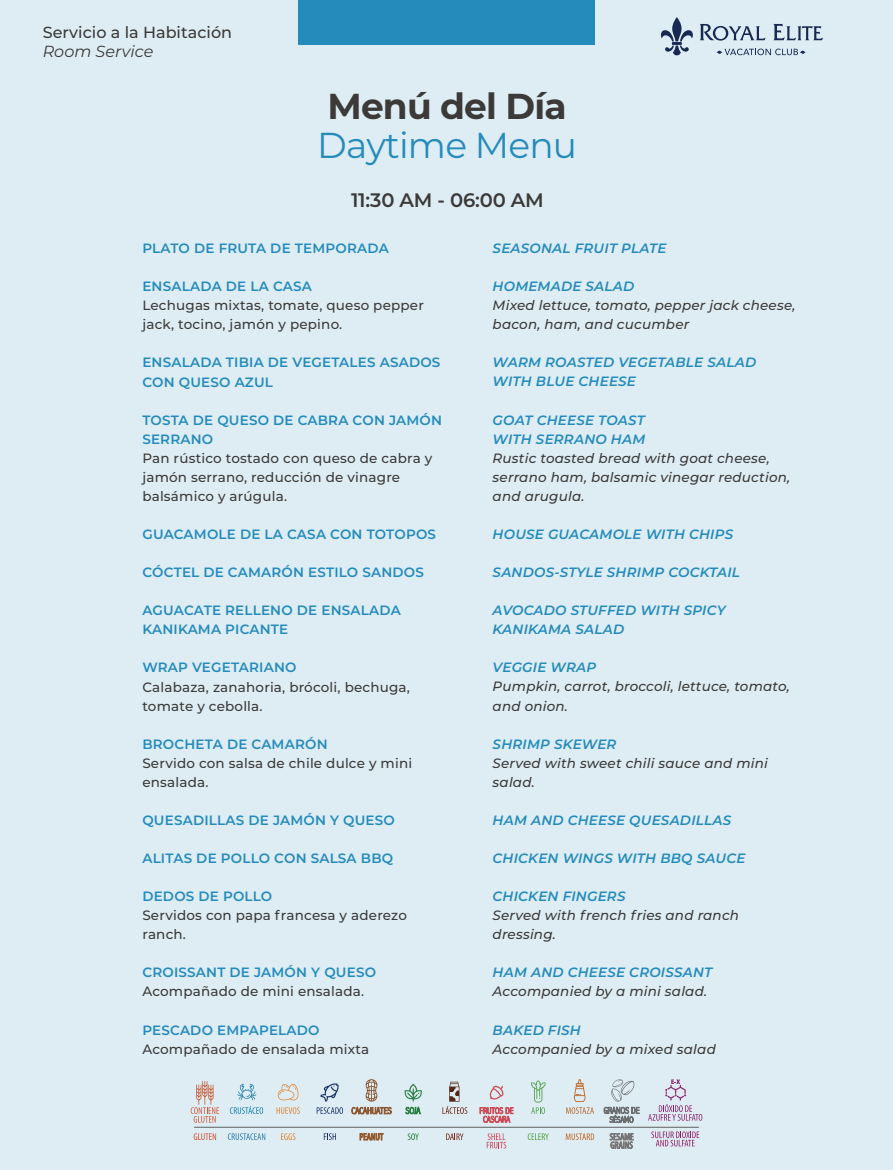
<style>
.page{position:relative;width:893px;height:1170px;background:#fff}
.page>*{position:absolute;margin:0;border:0;box-sizing:border-box;transform-origin:0 0}
.t1{font:36px "Montserrat";letter-spacing:-.02em;color:#248bbb}
.t2{font:700 36px "Montserrat";letter-spacing:-.025em;color:#3b3a39}
.t3{font:600 19.5px "Montserrat";letter-spacing:-.01em;color:#3b3a39}
.t4{font:500 16.05px "Montserrat";color:#3b3a39}
.t5{font:italic 16.05px "Montserrat";color:#3b3a39}
.t6{font:600 13.5px/19px "Montserrat";letter-spacing:.015em;color:#248bbb}
.t7{font:500 13.5px/19px "Montserrat";letter-spacing:.015em;color:#3b3a39}
.t8{font:italic 500 13.5px/19px "Montserrat";letter-spacing:.015em;color:#3b3a39}
.t9{font:italic 600 13.5px/19px "Montserrat";letter-spacing:.015em;color:#248bbb}
</style>
<div class="page">
<div style="left:0;top:0;width:893px;height:1169px;background:#deedf4"></div>
<div style="left:298px;top:0;width:297px;height:45px;background:#248bbb"></div>
<svg style="left:661px;top:17px;width:32px;height:38px"></svg>
<svg style="left:700px;top:24px;width:66px;height:17px"></svg>
<svg style="left:773px;top:24px;width:50px;height:16px"></svg>
<svg style="left:717px;top:49px;width:89px;height:6px"></svg>
<svg style="left:191px;top:1081px;width:28px;height:41px"></svg>
<svg style="left:194px;top:1133px;width:22px;height:6px"></svg>
<svg style="left:366px;top:1079px;width:11px;height:22px"></svg>
<svg style="left:352px;top:1107px;width:39px;height:6px"></svg>
<svg style="left:360px;top:1133px;width:23px;height:7px"></svg>
<svg style="left:604px;top:1079px;width:35px;height:43px"></svg>
<svg style="left:610px;top:1133px;width:23px;height:15px"></svg>
<svg style="left:230px;top:1083px;width:33px;height:30px"></svg>
<svg style="left:228px;top:1133px;width:37px;height:6px"></svg>
<svg style="left:277px;top:1107px;width:23px;height:6px"></svg>
<svg style="left:278px;top:1083px;width:20px;height:17px"></svg>
<svg style="left:281px;top:1133px;width:14px;height:6px"></svg>
<svg style="left:317px;top:1107px;width:26px;height:6px"></svg>
<svg style="left:320px;top:1083px;width:19px;height:18px"></svg>
<svg style="left:324px;top:1133px;width:12px;height:6px"></svg>
<svg style="left:405px;top:1083px;width:17px;height:30px"></svg>
<svg style="left:408px;top:1133px;width:11px;height:6px"></svg>
<svg style="left:442px;top:1081px;width:25px;height:32px"></svg>
<svg style="left:446px;top:1133px;width:18px;height:6px"></svg>
<svg style="left:489px;top:1085px;width:15px;height:14px"></svg>
<svg style="left:480px;top:1107px;width:33px;height:15px"></svg>
<svg style="left:487px;top:1133px;width:19px;height:15px"></svg>
<svg style="left:531px;top:1080px;width:14px;height:33px"></svg>
<svg style="left:528px;top:1133px;width:21px;height:6px"></svg>
<svg style="left:566px;top:1107px;width:28px;height:6px"></svg>
<svg style="left:574px;top:1079px;width:11px;height:22px"></svg>
<svg style="left:566px;top:1133px;width:28px;height:6px"></svg>
<svg style="left:648px;top:1079px;width:54px;height:41px"></svg>
<svg style="left:651px;top:1131px;width:48px;height:15px"></svg>
<hr style="left:194px;top:1126px;width:505px;height:1px;background:#61605f">
<p class="t4" style="left:43px;top:21px;width:191px">Servicio a la Habitación</p>
<p class="t5" style="left:43px;top:40px;width:112px">Room Service</p>
<h1 class="t2" style="left:327px;top:81px;width:241px">Menú del Día</h1>
<h1 class="t1" style="left:317px;top:121px;width:261px">Daytime Menu</h1>
<h2 class="t3" style="left:351px;top:186px;width:194px">11:30 AM - 06:00 AM</h2>
<p class="t6" style="left:142px;top:238px;width:248px">PLATO DE FRUTA DE TEMPORADA</p>
<p class="t6" style="left:142px;top:276px;width:171px">ENSALADA DE LA CASA</p>
<p class="t7" style="left:142px;top:295px;width:283px">Lechugas mixtas, tomate, queso pepper jack, tocino, jamón y pepino.</p>
<p class="t6" style="left:142px;top:352px;width:299px">ENSALADA TIBIA DE VEGETALES ASADOS<br>CON QUESO AZUL</p>
<p class="t6" style="left:142px;top:409px;width:301px">TOSTA DE QUESO DE CABRA CON JAMÓN<br>SERRANO</p>
<p class="t7" style="left:142px;top:448px;width:291px">Pan rústico tostado con queso de cabra y jamón serrano, reducción de vinagre balsámico y arúgula.</p>
<p class="t6" style="left:142px;top:524px;width:295px">GUACAMOLE DE LA CASA CON TOTOPOS</p>
<p class="t6" style="left:142px;top:562px;width:283px">CÓCTEL DE CAMARÓN ESTILO SANDOS</p>
<p class="t6" style="left:142px;top:600px;width:260px">AGUACATE RELLENO DE ENSALADA<br>KANIKAMA PICANTE</p>
<p class="t6" style="left:142px;top:657px;width:156px">WRAP VEGETARIANO</p>
<p class="t7" style="left:142px;top:676px;width:269px">Calabaza, zanahoria, brócoli, bechuga, tomate y cebolla.</p>
<p class="t6" style="left:142px;top:733px;width:187px">BROCHETA DE CAMARÓN</p>
<p class="t7" style="left:142px;top:752px;width:271px">Servido con salsa de chile dulce y mini ensalada.</p>
<p class="t6" style="left:142px;top:810px;width:254px">QUESADILLAS DE JAMÓN Y QUESO</p>
<p class="t6" style="left:142px;top:848px;width:252px">ALITAS DE POLLO CON SALSA BBQ</p>
<p class="t6" style="left:142px;top:886px;width:131px">DEDOS DE POLLO</p>
<p class="t7" style="left:142px;top:905px;width:266px">Servidos con papa francesa y aderezo ranch.</p>
<p class="t6" style="left:142px;top:962px;width:235px">CROISSANT DE JAMÓN Y QUESO</p>
<p class="t7" style="left:142px;top:981px;width:223px">Acompañado de mini ensalada.</p>
<p class="t6" style="left:142px;top:1019px;width:179px">PESCADO EMPAPELADO</p>
<p class="t7" style="left:142px;top:1038px;width:228px">Acompañado de ensalada mixta</p>
<p class="t9" style="left:493px;top:238px;width:176px">SEASONAL FRUIT PLATE</p>
<p class="t9" style="left:493px;top:276px;width:143px">HOMEMADE SALAD</p>
<p class="t8" style="left:493px;top:295px;width:304px">Mixed lettuce, tomato, pepper jack cheese, bacon, ham, and cucumber</p>
<p class="t9" style="left:493px;top:352px;width:265px">WARM ROASTED VEGETABLE SALAD<br>WITH BLUE CHEESE</p>
<p class="t9" style="left:493px;top:409px;width:154px">GOAT CHEESE TOAST<br>WITH SERRANO HAM</p>
<p class="t8" style="left:493px;top:448px;width:299px">Rustic toasted bread with goat cheese, serrano ham, balsamic vinegar reduction, and arugula.</p>
<p class="t9" style="left:493px;top:524px;width:242px">HOUSE GUACAMOLE WITH CHIPS</p>
<p class="t9" style="left:493px;top:562px;width:249px">SANDOS-STYLE SHRIMP COCKTAIL</p>
<p class="t9" style="left:493px;top:600px;width:234px">AVOCADO STUFFED WITH SPICY<br>KANIKAMA SALAD</p>
<p class="t9" style="left:493px;top:657px;width:105px">VEGGIE WRAP</p>
<p class="t8" style="left:493px;top:676px;width:299px">Pumpkin, carrot, broccoli, lettuce, tomato, and onion.</p>
<p class="t9" style="left:493px;top:733px;width:125px">SHRIMP SKEWER</p>
<p class="t8" style="left:493px;top:752px;width:277px">Served with sweet chili sauce and mini salad.</p>
<p class="t9" style="left:493px;top:809px;width:240px">HAM AND CHEESE QUESADILLAS</p>
<p class="t9" style="left:493px;top:848px;width:254px">CHICKEN WINGS WITH BBQ SAUCE</p>
<p class="t9" style="left:493px;top:886px;width:134px">CHICKEN FINGERS</p>
<p class="t8" style="left:493px;top:905px;width:248px">Served with french fries and ranch dressing.</p>
<p class="t9" style="left:493px;top:962px;width:221px">HAM AND CHEESE CROISSANT</p>
<p class="t8" style="left:493px;top:981px;width:216px">Accompanied by a mini salad.</p>
<p class="t9" style="left:493px;top:1019px;width:90px">BAKED FISH</p>
<p class="t8" style="left:493px;top:1038px;width:225px">Accompanied by a mixed salad</p>
</div>
